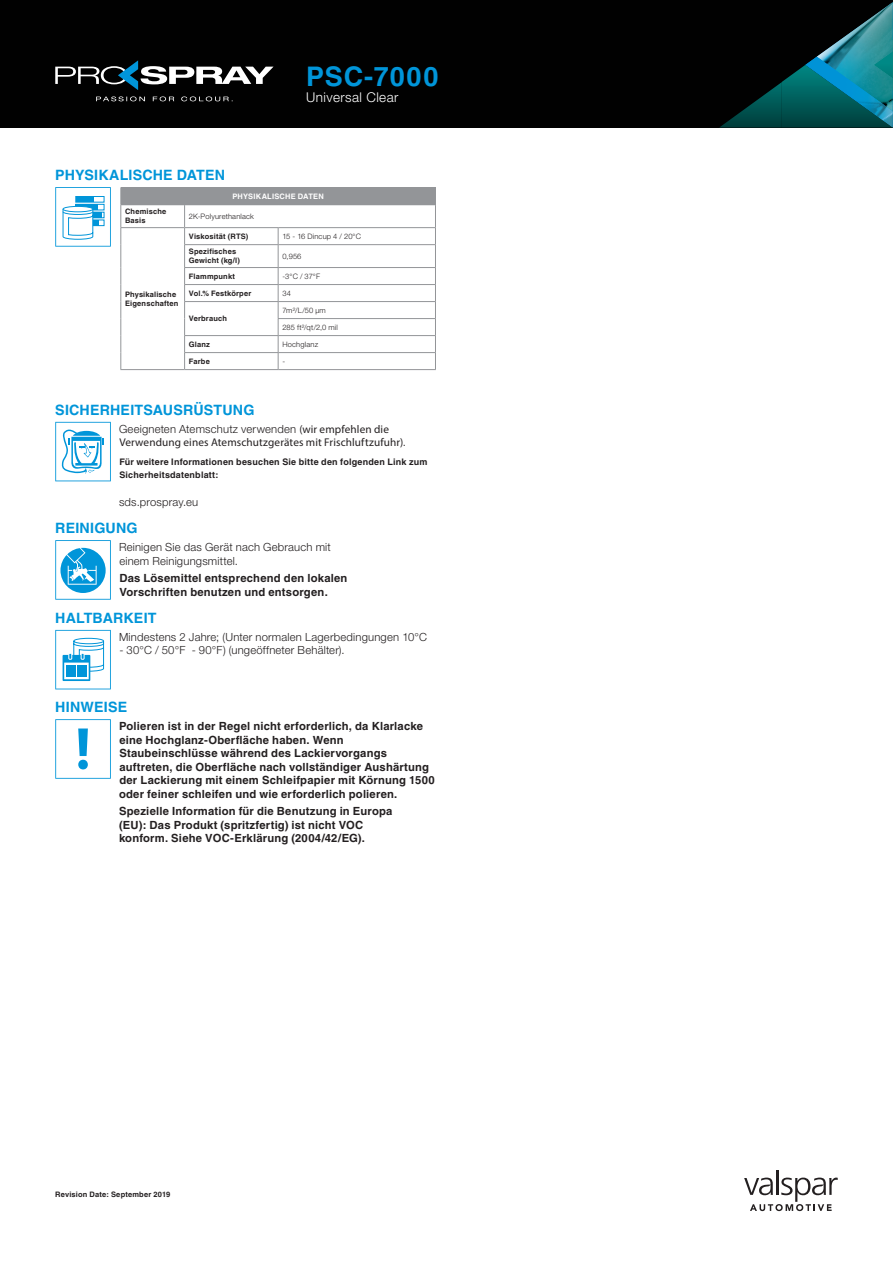
<style>
.page{position:relative;width:893px;height:1263px;background:#fff}
.page>*{position:absolute;margin:0;border:0;box-sizing:border-box;transform-origin:0 0}
.t1{font:700 27px "Helvetica LT Std";letter-spacing:.03em;color:#0095d9}
.t2{font:700 14.25px "Helvetica LT Std";letter-spacing:.01em;color:#0095d9}
.t3{font:300 13.5px "Helvetica Neue LT Std";letter-spacing:.03em;color:#fff}
.t4{font:700 11.25px/13.5px "Helvetica LT Std";letter-spacing:.015em;color:#231f20}
.t5{font:300 11.25px/13.5px "Helvetica Neue LT Std";letter-spacing:.015em;color:#231f20}
.t6{font:11.25px "Myriad Pro";letter-spacing:.01em;color:#231f20}
.t7{font:700 9px/13.5px "Helvetica LT Std";letter-spacing:.02em;color:#231f20}
.t8{font:700 7.5px/9px "Helvetica LT Std";letter-spacing:.02em;color:#231f20}
.t9{font:300 7.5px "Helvetica Neue LT Std";letter-spacing:.02em;color:#231f20}
.t10{font:700 7.5px "Helvetica LT Std";letter-spacing:.025em;color:#fff}
.s1{font-family:"Myriad Pro";font-weight:400}
.s2{font-family:"Helvetica Neue LT Std";font-weight:300}
</style>
<div class="page">
<hr style="left:776px;top:1170px;width:2px;height:25px;background:#231f20">
<svg style="left:744px;top:1177px;width:94px;height:34px"></svg>
<div style="left:0;top:0;width:893px;height:128px;background:#010101"></div>
<svg style="left:719px;top:65px;width:86px;height:63px"></svg>
<img style="left:805px;top:2px;width:88px;height:126px">
<img style="left:805px;top:57px;width:54px;height:39px">
<img style="left:849px;top:87px;width:44px;height:41px">
<svg style="left:96px;top:96px;width:137px;height:5px"></svg>
<svg style="left:55px;top:60px;width:219px;height:30px"></svg>
<div style="left:121px;top:188px;width:314px;height:17px;background:#939598"></div>
<hr style="left:120px;top:187px;width:65px;height:1px;background:#939598">
<hr style="left:185px;top:187px;width:93px;height:1px;background:#939598">
<hr style="left:278px;top:187px;width:158px;height:1px;background:#939598">
<hr style="left:120px;top:227px;width:65px;height:1px;background:#939598">
<hr style="left:185px;top:227px;width:93px;height:1px;background:#939598">
<hr style="left:278px;top:227px;width:158px;height:1px;background:#939598">
<hr style="left:184px;top:244px;width:94px;height:1px;background:#939598">
<hr style="left:278px;top:244px;width:158px;height:1px;background:#939598">
<hr style="left:184px;top:267px;width:94px;height:1px;background:#939598">
<hr style="left:278px;top:267px;width:158px;height:1px;background:#939598">
<hr style="left:184px;top:284px;width:94px;height:1px;background:#939598">
<hr style="left:278px;top:284px;width:158px;height:1px;background:#939598">
<hr style="left:184px;top:301px;width:94px;height:1px;background:#939598">
<hr style="left:278px;top:301px;width:158px;height:1px;background:#939598">
<hr style="left:278px;top:318px;width:158px;height:1px;background:#939598">
<hr style="left:184px;top:335px;width:94px;height:1px;background:#939598">
<hr style="left:278px;top:335px;width:158px;height:1px;background:#939598">
<svg style="left:120px;top:188px;width:1px;height:181px"></svg>
<hr style="left:184px;top:352px;width:94px;height:1px;background:#939598">
<svg style="left:184px;top:205px;width:1px;height:164px"></svg>
<hr style="left:278px;top:352px;width:158px;height:1px;background:#939598">
<svg style="left:278px;top:228px;width:1px;height:141px"></svg>
<svg style="left:435px;top:188px;width:1px;height:181px"></svg>
<hr style="left:120px;top:369px;width:65px;height:1px;background:#939598">
<hr style="left:185px;top:369px;width:93px;height:1px;background:#939598">
<hr style="left:278px;top:369px;width:158px;height:1px;background:#939598">
<svg style="left:55px;top:187px;width:56px;height:60px"></svg>
<div style="left:63px;top:206px;width:30px;height:6px;background:#fff;border-radius:50%"></div>
<div style="left:63px;top:206px;width:30px;height:6px;border:1px solid #0095d9;border-radius:50%"></div>
<svg style="left:55px;top:422px;width:56px;height:59px"></svg>
<svg style="left:55px;top:540px;width:56px;height:60px"></svg>
<svg style="left:55px;top:630px;width:56px;height:59px"></svg>
<svg style="left:55px;top:719px;width:56px;height:60px"></svg>
<h1 class="t1" style="left:306px;top:60px;width:134px">PSC-7000</h1>
<p class="t3" style="left:306px;top:89px;width:94px">Universal Clear</p>
<p class="t2" style="left:55px;top:167px;width:171px">PHYSIKALISCHE DATEN</p>
<p class="t10" style="left:232px;top:192px;width:93px">PHYSIKALISCHE DATEN</p>
<p class="t8" style="left:125px;top:207px;width:43px">Chemische<br>Basis</p>
<p class="t9" style="left:189px;top:212px;width:67px">2K-Polyurethanlack</p>
<p class="t8" style="left:125px;top:290px;width:55px">Physikalische<br>Eigenschaften</p>
<p class="t8" style="left:189px;top:232px;width:61px">Viskosität (RTS)</p>
<p class="t9" style="left:282px;top:232px;width:80px">15 - 16 Dincup 4 / 20°C</p>
<p class="t8" style="left:189px;top:247px;width:53px">Spezifisches<br>Gewicht (kg/l)</p>
<p class="t9" style="left:282px;top:251px;width:21px">0,956</p>
<p class="t8" style="left:189px;top:271px;width:48px">Flammpunkt</p>
<p class="t9" style="left:282px;top:271px;width:39px">-3°C / 37°F</p>
<p class="t8" style="left:189px;top:288px;width:64px">Vol.% Festkörper</p>
<p class="t9" style="left:282px;top:288px;width:10px">34</p>
<p class="t8" style="left:189px;top:314px;width:40px">Verbrauch</p>
<p class="t9" style="left:282px;top:305px;width:45px">7m²/L/50 µm</p>
<p class="t9" style="left:282px;top:322px;width:57px">285 ft²/qt/2,0 mil</p>
<p class="t8" style="left:189px;top:340px;width:23px">Glanz</p>
<p class="t9" style="left:282px;top:339px;width:37px">Hochglanz</p>
<p class="t8" style="left:189px;top:357px;width:23px">Farbe</p>
<p class="t9" style="left:282px;top:356px;width:4px">-</p>
<p class="t2" style="left:55px;top:401px;width:201px">SICHERHEITSAUSRÜSTUNG</p>
<p class="t5" style="left:119px;top:422px;width:271px">Geeigneten Atemschutz verwenden <span class="s1">(wir empfehlen die</span></p>
<p class="t6" style="left:119px;top:436px;width:288px">Verwendung eines Atemschutzgerätes mit Frischluftzufuhr)<span class="s2">.</span></p>
<p class="t7" style="left:119px;top:455px;width:310px">Für weitere Informationen besuchen Sie bitte den folgenden Link zum<br>Sicherheitsdatenblatt:</p>
<p class="t5" style="left:119px;top:495px;width:81px">sds.prospray.eu</p>
<p class="t2" style="left:55px;top:520px;width:84px">REINIGUNG</p>
<p class="t5" style="left:119px;top:540px;width:213px">Reinigen Sie das Gerät nach Gebrauch mit einem Reinigungsmittel.</p>
<p class="t4" style="left:119px;top:571px;width:230px">Das Lösemittel entsprechend den lokalen<br>Vorschriften benutzen und entsorgen.</p>
<p class="t2" style="left:55px;top:609px;width:103px">HALTBARKEIT</p>
<p class="t5" style="left:119px;top:630px;width:309px">Mindestens 2 Jahre; (Unter normalen Lagerbedingungen 10°C</p>
<p class="t5" style="left:119px;top:643px;width:227px">- 30°C / 50°F - 90°F) (ungeöffneter Behälter).</p>
<p class="t2" style="left:55px;top:699px;width:73px">HINWEISE</p>
<p class="t4" style="left:119px;top:719px;width:317px">Polieren ist in der Regel nicht erforderlich, da Klarlacke eine Hochglanz-Oberfläche haben. Wenn Staubeinschlüsse während des Lackiervorgangs auftreten, die Oberfläche nach vollständiger Aushärtung der Lackierung mit einem Schleifpapier mit Körnung 1500 oder feiner schleifen und wie erforderlich polieren.</p>
<p class="t4" style="left:119px;top:804px;width:275px">Spezielle Information für die Benutzung in Europa (EU): Das Produkt (spritzfertig) ist nicht VOC konform. Siehe VOC-Erklärung (2004/42/EG).</p>
<p class="t8" style="left:55px;top:1190px;width:117px">Revision Date: September 2019</p>
</div>
